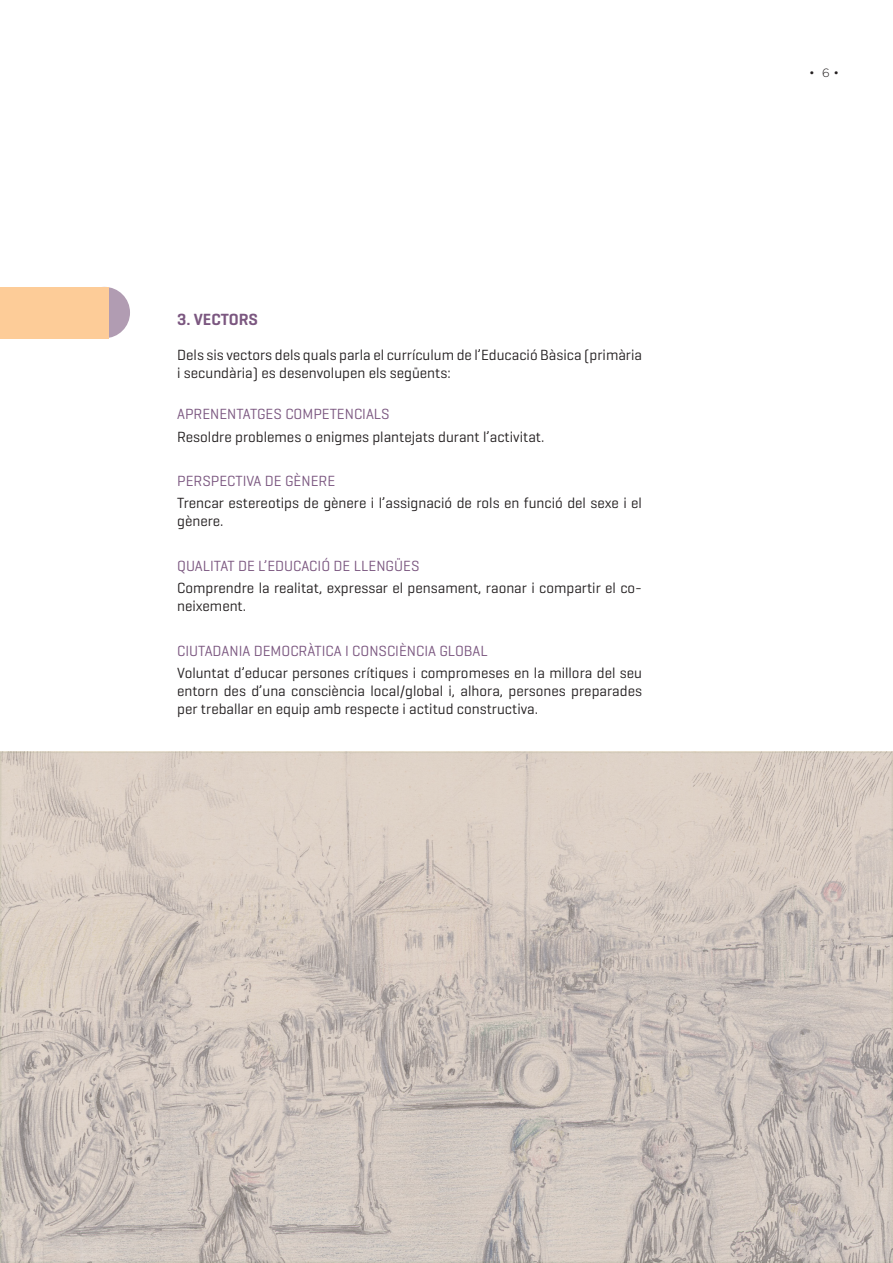
<style>
.page{position:relative;width:893px;height:1263px;background:#fff}
.page>*{position:absolute;margin:0;border:0;box-sizing:border-box;transform-origin:0 0}
.t1{font:600 16.5px "Geogrotesque";color:#7b5780}
.t2{font:15px/18px "Geogrotesque";color:#231f20}
.t3{font:15px "Geogrotesque";color:#7b5780}
.t4{font:300 12px "Gotham";color:#231f20}
</style>
<div class="page">
<div style="left:79px;top:287px;width:51px;height:51px;background:#b19cb2;border-radius:50%"></div>
<div style="left:0;top:287px;width:109px;height:51px;background:#fdcc98"></div>
<img style="left:0;top:752px;width:893px;height:511px">
<p class="t1" style="left:177px;top:309px;width:82px">3. VECTORS</p>
<p class="t2" style="left:177px;top:345px;width:466px">Dels sis vectors dels quals parla el currículum de l’Educació Bàsica (primària i secundària) es desenvolupen els següents:</p>
<p class="t3" style="left:177px;top:405px;width:214px">APRENENTATGES COMPETENCIALS</p>
<p class="t2" style="left:177px;top:427px;width:369px">Resoldre problemes o enigmes plantejats durant l’activitat.</p>
<p class="t3" style="left:177px;top:472px;width:160px">PERSPECTIVA DE GÈNERE</p>
<p class="t2" style="left:177px;top:494px;width:466px">Trencar estereotips de gènere i l’assignació de rols en funció del sexe i el gènere.</p>
<p class="t3" style="left:177px;top:556px;width:244px">QUALITAT DE L’EDUCACIÓ DE LLENGÜES</p>
<p class="t2" style="left:177px;top:578px;width:466px">Comprendre la realitat, expressar el pensament, raonar i compartir el co&shy;neixement.</p>
<p class="t3" style="left:177px;top:641px;width:312px">CIUTADANIA DEMOCRÀTICA I CONSCIÈNCIA GLOBAL</p>
<p class="t2" style="left:177px;top:663px;width:466px;text-align:justify">Voluntat d’educar persones crítiques i compromeses en la millora del seu entorn des d’una consciència local/global i, alhora, persones preparades per treballar en equip amb respecte i actitud constructiva.</p>
<p class="t4" style="left:809px;top:66px;width:31px">• 6 •</p>
</div>
